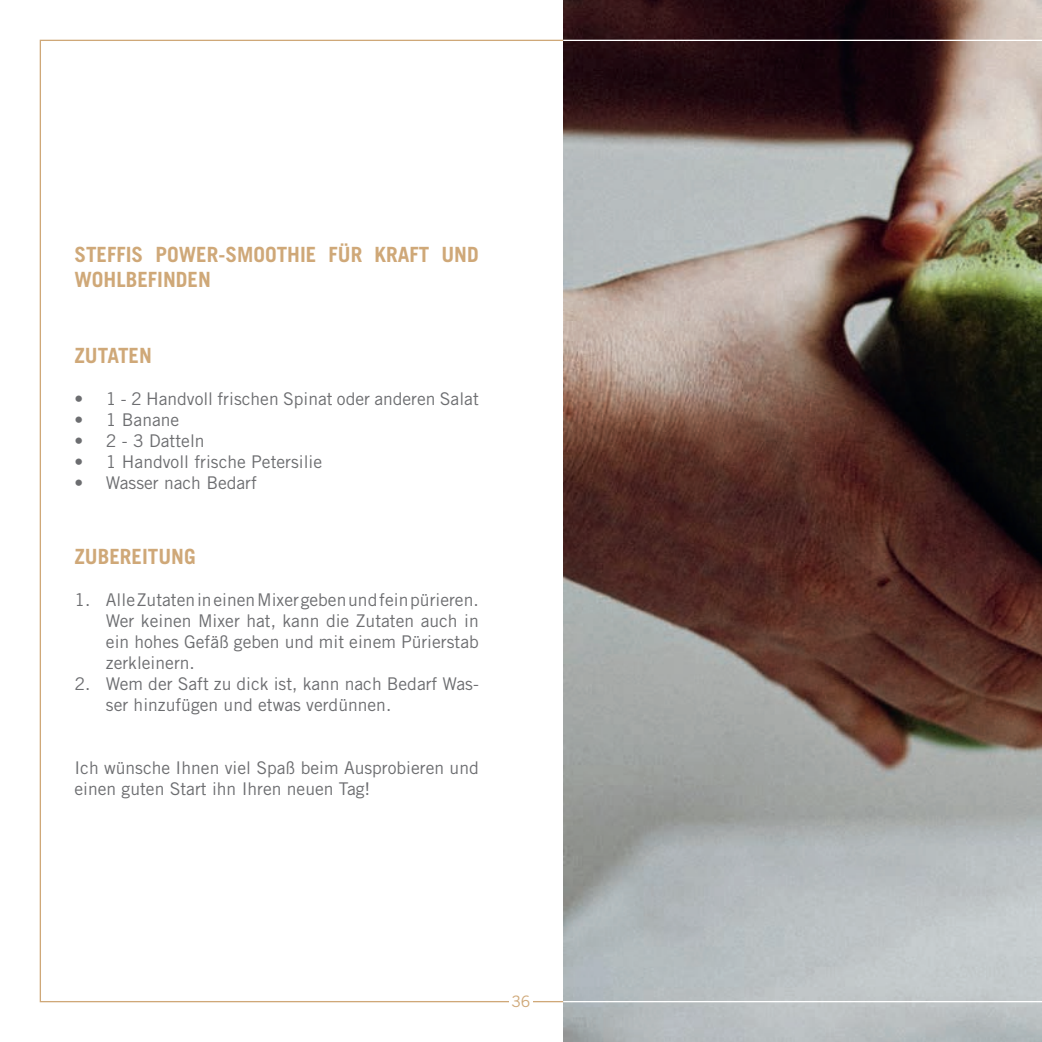
<style>
.page{position:relative;width:1042px;height:1042px;background:#fff}
.page>*{position:absolute;margin:0;border:0;box-sizing:border-box;transform-origin:0 0}
.t1{font:700 21px/25.2px "Trade Gothic LT Std";color:#cfa878}
.t2{font:17.5px/21px "Trade Gothic LT Std";color:#6c6d70}
.t3{font:15.75px "Trade Gothic LT Std";color:#cfa878}
</style>
<div class="page">
<img style="left:563px;top:0;width:479px;height:1042px">
<svg style="left:562px;top:40px;width:480px;height:962px;background:#81736e"></svg>
<p class="t1" style="left:74px;top:241px;width:406px">STEFFIS POWER-SMOOTHIE FÜR KRAFT UND<br>WOHLBEFINDEN</p>
<p class="t1" style="left:74px;top:342px;width:79px">ZUTATEN</p>
<p class="t2" style="left:74px;top:388px;width:406px">• 1 - 2 Handvoll frischen Spinat oder anderen Salat</p>
<p class="t2" style="left:74px;top:409px;width:106px">• 1 Banane</p>
<p class="t2" style="left:74px;top:430px;width:132px">• 2 - 3 Datteln</p>
<p class="t2" style="left:74px;top:451px;width:249px">• 1 Handvoll frische Petersilie</p>
<p class="t2" style="left:74px;top:472px;width:184px">• Wasser nach Bedarf</p>
<p class="t1" style="left:74px;top:544px;width:123px">ZUBEREITUNG</p>
<p class="t2" style="left:106px;top:589px;width:374px;text-align:justify;text-indent:-31px">1. Alle Zutaten in einen Mixer geben und fein pürieren.<br>Wer keinen Mixer hat, kann die Zutaten auch in ein hohes Gefäß geben und mit einem Pürierstab zerkleinern.</p>
<p class="t2" style="left:106px;top:673px;width:374px;text-indent:-32px">2. Wem der Saft zu dick ist, kann nach Bedarf Was&shy;ser hinzufügen und etwas verdünnen.</p>
<p class="t2" style="left:74px;top:757px;width:406px">Ich wünsche Ihnen viel Spaß beim Ausprobieren und einen guten Start ihn Ihren neuen Tag!</p>
<p class="t3" style="left:511px;top:991px;width:21px">36</p>
</div>
